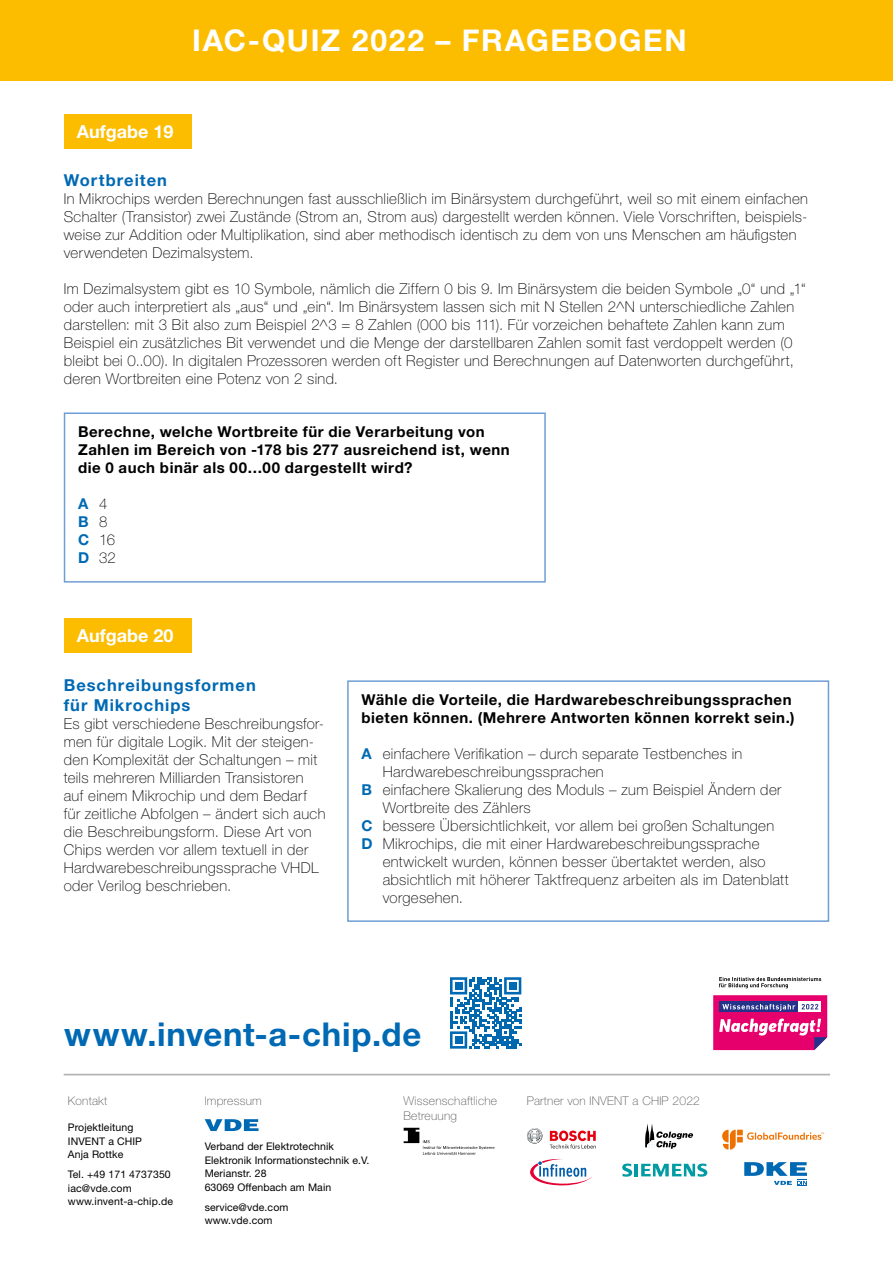
<style>
.page{position:relative;width:893px;height:1263px;background:#fff}
.page>*{position:absolute;margin:0;border:0;box-sizing:border-box;transform-origin:0 0}
.Body_Copy{font:700 32.85px "Helvetica Neue LT Std";letter-spacing:.025em;color:#0069b4}
.Subline_innen{font:700 30px "Helvetica Neue LT Std";letter-spacing:.055em;color:#fff}
.Headline_Innen{font:700 18px "Helvetica Neue LT Std";color:#fff}
.Subline_innen-2{font:700 16.5px/19.8px "Helvetica Neue LT Std";letter-spacing:.06em;color:#0069b4}
.Copy_10pkt_-_12_zab{font:100 15px/18px "Helvetica Neue LT Std";letter-spacing:.025em;color:#000}
.Copy_10pkt_-_12_zab-2{font:700 15px/18px "Helvetica Neue LT Std";letter-spacing:.035em;color:#000}
.Copy_10pkt_-_12_zab-3{font:700 15px "Helvetica Neue LT Std";color:#0069b4}
.t1{font:100 12px/15px "Helvetica Neue LT Std";letter-spacing:.02em;color:#565656}
.Copy_Bubbles{font:10.5px/13.5px "Helvetica Neue LT Std";letter-spacing:.01em;color:#000}
.s1{font-weight:100;color:#000}
.s2{font-weight:700;color:#0069b4}
</style>
<div class="page">
<div style="left:64px;top:412px;width:482px;height:171px;border:2px solid #6f9ed4"></div>
<div style="left:347px;top:680px;width:482px;height:242px;border:2px solid #6f9ed4"></div>
<div style="left:64px;top:114px;width:127px;height:34px;background:#fcbd00"></div>
<div style="left:64px;top:619px;width:127px;height:34px;background:#fcbd00"></div>
<div style="left:0;top:0;width:893px;height:81px;background:#fcbd00"></div>
<svg style="left:450px;top:977px;width:71px;height:72px"></svg>
<hr style="left:64px;top:1074px;width:766px;height:1px;background:#b1b2b3">
<svg style="left:527px;top:1128px;width:16px;height:16px"></svg>
<svg style="left:550px;top:1130px;width:46px;height:18px"></svg>
<svg style="left:404px;top:1128px;width:90px;height:27px"></svg>
<svg style="left:530px;top:1159px;width:62px;height:26px"></svg>
<svg style="left:622px;top:1163px;width:10px;height:14px"></svg>
<hr style="left:634px;top:1164px;width:4px;height:12px;background:#009ba3">
<svg style="left:641px;top:1163px;width:66px;height:14px"></svg>
<svg style="left:205px;top:1119px;width:54px;height:12px"></svg>
<svg style="left:744px;top:1162px;width:63px;height:24px"></svg>
<svg style="left:645px;top:1124px;width:48px;height:25px"></svg>
<svg style="left:713px;top:995px;width:114px;height:55px"></svg>
<svg style="left:719px;top:977px;width:102px;height:11px"></svg>
<svg style="left:722px;top:1130px;width:102px;height:19px"></svg>
<p class="Subline_innen" style="left:192px;top:22px;width:496px">IAC-QUIZ 2022 – FRAGEBOGEN</p>
<p class="Headline_Innen" style="left:77px;top:120px;width:98px">Aufgabe 19</p>
<p class="Subline_innen-2" style="left:64px;top:170px;width:105px">Wortbreiten</p>
<p class="Copy_10pkt_-_12_zab" style="left:64px;top:190px;width:746px">In Mikrochips werden Berechnungen fast ausschließlich im Binärsystem durchgeführt, weil so mit einem einfachen Schalter (Transistor) zwei Zustände (Strom an, Strom aus) dargestellt werden können. Viele Vorschriften, beispiels&shy;weise zur Addition oder Multiplikation, sind aber methodisch identisch zu dem von uns Menschen am häufigsten verwendeten Dezimalsystem.</p>
<p class="Copy_10pkt_-_12_zab" style="left:64px;top:280px;width:743px">Im Dezimalsystem gibt es 10 Symbole, nämlich die Ziffern 0 bis 9. Im Binärsystem die beiden Symbole „0“ und „1“ oder auch interpretiert als „aus“ und „ein“. Im Binärsystem lassen sich mit N Stellen 2^N unterschiedliche Zahlen darstellen: mit 3 Bit also zum Beispiel 2^3 = 8 Zahlen (000 bis 111). Für vorzeichen behaftete Zahlen kann zum Beispiel ein zusätzliches Bit verwendet und die Menge der darstellbaren Zahlen somit fast verdoppelt werden (0 bleibt bei 0..00). In digitalen Prozessoren werden oft Register und Berechnungen auf Datenworten durchgeführt, deren Wortbreiten eine Potenz von 2 sind.</p>
<p class="Copy_10pkt_-_12_zab-2" style="left:78px;top:423px;width:433px">Berechne, welche Wortbreite für die Verarbeitung von<br>Zahlen im Bereich von -178 bis 277 ausreichend ist, wenn die 0 auch binär als 00…00 dargestellt wird?</p>
<p class="Copy_10pkt_-_12_zab-3" style="left:78px;top:495px;width:31px">A <span class="s1">4</span></p>
<p class="Copy_10pkt_-_12_zab-3" style="left:78px;top:513px;width:31px">B <span class="s1">8</span></p>
<p class="Copy_10pkt_-_12_zab" style="left:78px;top:531px;width:39px"><span class="s2">C</span> 16</p>
<p class="Copy_10pkt_-_12_zab" style="left:78px;top:549px;width:39px"><span class="s2">D</span> 32</p>
<p class="Headline_Innen" style="left:77px;top:625px;width:98px">Aufgabe 20</p>
<p class="Subline_innen-2" style="left:64px;top:674px;width:194px">Beschreibungsformen für Mikrochips</p>
<p class="Copy_10pkt_-_12_zab" style="left:64px;top:714px;width:263px">Es gibt verschiedene Beschreibungsfor&shy;men für digitale Logik. Mit der steigen&shy;den Komplexität der Schaltungen – mit teils mehreren Milliarden Transistoren auf einem Mikrochip und dem Bedarf für zeitliche Abfolgen – ändert sich auch die Beschreibungsform. Diese Art von Chips werden vor allem textuell in der Hardwarebeschreibungssprache VHDL oder Verilog beschrieben.</p>
<p class="Copy_10pkt_-_12_zab-2" style="left:361px;top:691px;width:435px">Wähle die Vorteile, die Hardwarebeschreibungssprachen bieten können. (Mehrere Antworten können korrekt sein.)</p>
<p class="Copy_10pkt_-_12_zab" style="left:383px;top:745px;width:361px;text-indent:-21px"><span class="s2">A</span> einfachere Verifikation – durch separate Testbenches in<br>Hardwarebeschreibungssprachen</p>
<p class="Copy_10pkt_-_12_zab" style="left:383px;top:781px;width:400px;text-indent:-21px"><span class="s2">B</span> einfachere Skalierung des Moduls – zum Beispiel Ändern der<br>Wortbreite des Zählers</p>
<p class="Copy_10pkt_-_12_zab" style="left:361px;top:817px;width:414px"><span class="s2">C</span> bessere Übersichtlichkeit, vor allem bei großen Schaltungen</p>
<p class="Copy_10pkt_-_12_zab" style="left:383px;top:835px;width:408px;text-indent:-21px"><span class="s2">D</span> Mikrochips, die mit einer Hardwarebeschreibungssprache entwickelt wurden, können besser übertaktet werden, also absichtlich mit höherer Taktfrequenz arbeiten als im Datenblatt vorgesehen.</p>
<p class="Body_Copy" style="left:64px;top:1014px;width:358px">www.invent-a-chip.de</p>
<p class="t1" style="left:68px;top:1093px;width:41px">Kontakt</p>
<p class="t1" style="left:527px;top:1093px;width:175px">Partner von INVENT a CHIP 2022</p>
<p class="Copy_Bubbles" style="left:68px;top:1121px;width:76px">Projektleitung<br>INVENT a CHIP</p>
<p class="Copy_Bubbles" style="left:68px;top:1148px;width:57px">Anja Rottke</p>
<p class="Copy_Bubbles" style="left:68px;top:1167px;width:104px">Tel. +49 171 4737350</p>
<p class="Copy_Bubbles" style="left:68px;top:1181px;width:65px">iac@vde.com</p>
<p class="Copy_Bubbles" style="left:68px;top:1194px;width:107px">www.invent-a-chip.de</p>
<p class="t1" style="left:403px;top:1093px;width:95px">Wissenschaftliche<br>Betreuung</p>
<p class="t1" style="left:205px;top:1093px;width:59px">Impressum</p>
<p class="Copy_Bubbles" style="left:205px;top:1139px;width:131px">Verband der Elektrotechnik</p>
<p class="Copy_Bubbles" style="left:205px;top:1153px;width:166px">Elektronik Informationstechnik e.V.</p>
<p class="Copy_Bubbles" style="left:205px;top:1166px;width:128px">Merianstr. 28<br>63069 Offenbach am Main</p>
<p class="Copy_Bubbles" style="left:205px;top:1200px;width:85px">service@vde.com</p>
<p class="Copy_Bubbles" style="left:205px;top:1213px;width:69px">www.vde.com</p>
</div>
